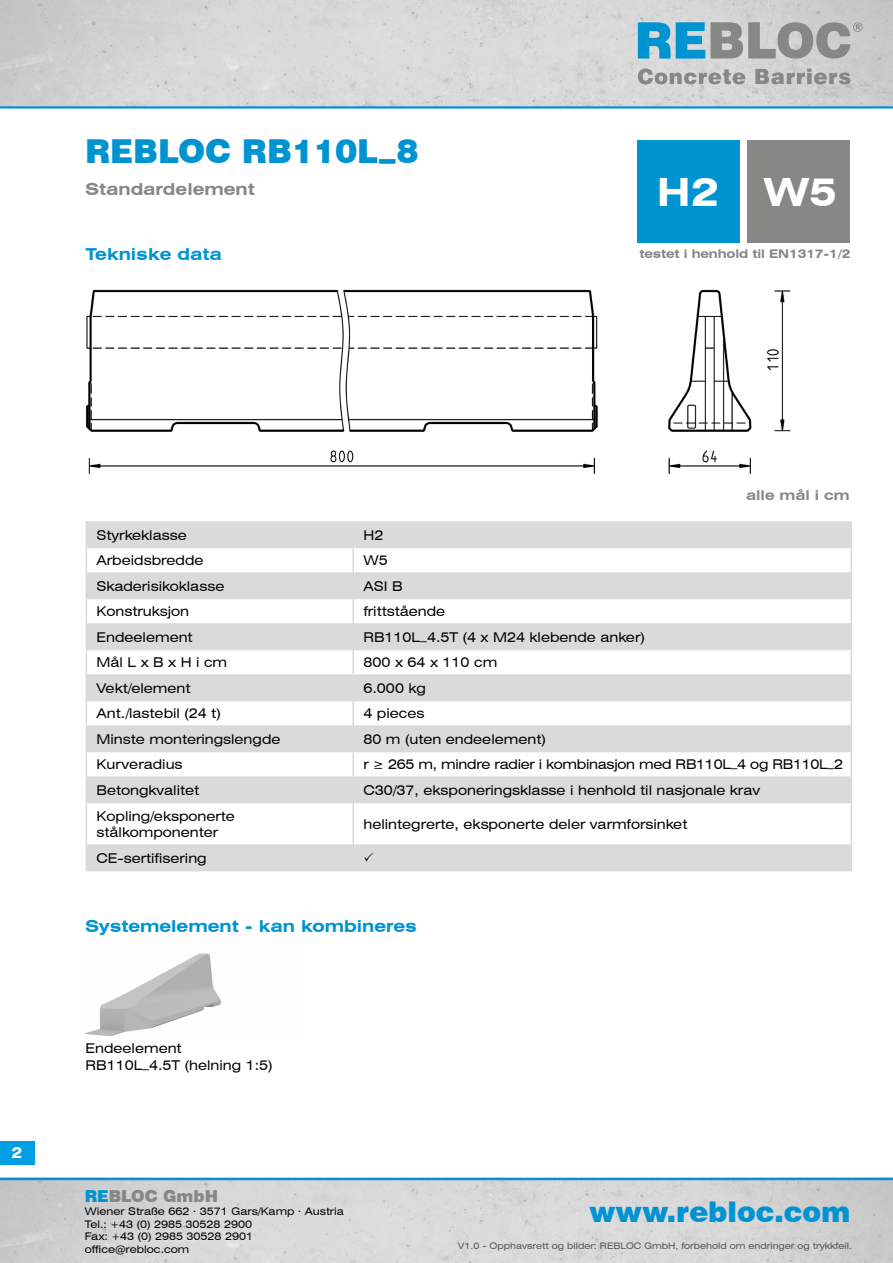
<style>
.page{position:relative;width:893px;height:1263px;background:#fff}
.page>*{position:absolute;margin:0;border:0;box-sizing:border-box;transform-origin:0 0}
.t1{font:700 expanded 39px "Swiss 721 BT";color:#fff}
.t2{font:900 33px "Swiss 721 BT";color:#0093d2}
.t3{font:900 28.5px "Swiss 721 BT";color:#0093d2}
.t4{font:700 expanded 16.5px "Swiss 721 BT";color:#0093d2}
.t5{font:700 expanded 16.5px "Swiss 721 BT";color:#878786}
.t6{font:900 16.5px "Swiss 721 BT";color:#878786}
.t7{font:700 expanded 15px "Swiss 721 BT";color:#fff}
.t8{font:expanded 13.5px/16.2px "Swiss 721 BT";color:#000}
.t9{font:expanded 13.5px "Swiss 721 BT";letter-spacing:-.02em;color:#000}
.t10{font:700 expanded 13.5px "Swiss 721 BT";color:#878786}
.t11{font:700 expanded 12px "Swiss 721 BT";letter-spacing:-.01em;color:#878786}
.t12{font:expanded 10.5px/13.2px "Swiss 721 BT";color:#000}
.t13{font:expanded 9px "Swiss 721 BT";color:#545453}
.s1{color:#0093d2}
</style>
<div class="page">
<svg style="left:87px;top:523px;width:763px;height:347px;fill:#dadada"></svg>
<hr style="left:352px;top:523px;width:2px;height:24px;background:#dadada">
<hr style="left:352px;top:548px;width:2px;height:24px;background:#dadada">
<hr style="left:352px;top:574px;width:2px;height:24px;background:#dadada">
<hr style="left:352px;top:599px;width:2px;height:24px;background:#dadada">
<hr style="left:352px;top:650px;width:2px;height:24px;background:#dadada">
<hr style="left:352px;top:676px;width:2px;height:24px;background:#dadada">
<hr style="left:352px;top:701px;width:2px;height:24px;background:#dadada">
<hr style="left:352px;top:727px;width:2px;height:24px;background:#dadada">
<hr style="left:352px;top:752px;width:2px;height:24px;background:#dadada">
<hr style="left:352px;top:778px;width:2px;height:24px;background:#dadada">
<hr style="left:352px;top:803px;width:2px;height:41px;background:#dadada">
<hr style="left:352px;top:846px;width:2px;height:24px;background:#dadada">
<hr style="left:352px;top:625px;width:2px;height:24px;background:#dadada">
<hr style="left:86px;top:521px;width:267px;height:2px;background:#dadada">
<hr style="left:353px;top:521px;width:499px;height:2px;background:#dadada">
<hr style="left:850px;top:523px;width:2px;height:24px;background:#dadada">
<hr style="left:86px;top:547px;width:267px;height:1px;background:#dadada">
<hr style="left:353px;top:547px;width:499px;height:1px;background:#dadada">
<hr style="left:850px;top:548px;width:2px;height:24px;background:#dadada">
<hr style="left:86px;top:572px;width:267px;height:2px;background:#dadada">
<hr style="left:353px;top:572px;width:499px;height:2px;background:#dadada">
<hr style="left:850px;top:574px;width:2px;height:24px;background:#dadada">
<hr style="left:86px;top:598px;width:267px;height:1px;background:#dadada">
<hr style="left:353px;top:598px;width:499px;height:1px;background:#dadada">
<hr style="left:850px;top:599px;width:2px;height:24px;background:#dadada">
<hr style="left:86px;top:623px;width:267px;height:2px;background:#dadada">
<hr style="left:353px;top:623px;width:499px;height:2px;background:#dadada">
<hr style="left:850px;top:625px;width:2px;height:24px;background:#dadada">
<hr style="left:86px;top:649px;width:267px;height:1px;background:#dadada">
<hr style="left:353px;top:649px;width:499px;height:1px;background:#dadada">
<hr style="left:850px;top:650px;width:2px;height:24px;background:#dadada">
<hr style="left:86px;top:674px;width:267px;height:2px;background:#dadada">
<hr style="left:353px;top:674px;width:499px;height:2px;background:#dadada">
<hr style="left:850px;top:676px;width:2px;height:24px;background:#dadada">
<hr style="left:86px;top:700px;width:267px;height:1px;background:#dadada">
<hr style="left:353px;top:700px;width:499px;height:1px;background:#dadada">
<hr style="left:850px;top:701px;width:2px;height:24px;background:#dadada">
<hr style="left:86px;top:725px;width:267px;height:2px;background:#dadada">
<hr style="left:353px;top:725px;width:499px;height:2px;background:#dadada">
<hr style="left:850px;top:727px;width:2px;height:24px;background:#dadada">
<hr style="left:86px;top:751px;width:267px;height:1px;background:#dadada">
<hr style="left:353px;top:751px;width:499px;height:1px;background:#dadada">
<hr style="left:850px;top:752px;width:2px;height:24px;background:#dadada">
<hr style="left:86px;top:776px;width:267px;height:2px;background:#dadada">
<svg style="left:86px;top:523px;width:1px;height:279px"></svg>
<hr style="left:353px;top:776px;width:499px;height:2px;background:#dadada">
<hr style="left:850px;top:778px;width:2px;height:24px;background:#dadada">
<hr style="left:86px;top:802px;width:267px;height:1px;background:#dadada">
<hr style="left:86px;top:803px;width:1px;height:41px;background:#dadada">
<hr style="left:353px;top:802px;width:499px;height:1px;background:#dadada">
<hr style="left:850px;top:803px;width:2px;height:41px;background:#dadada">
<hr style="left:86px;top:844px;width:267px;height:2px;background:#dadada">
<svg style="left:86px;top:846px;width:1px;height:24px"></svg>
<hr style="left:353px;top:844px;width:499px;height:2px;background:#dadada">
<hr style="left:850px;top:846px;width:2px;height:24px;background:#dadada">
<hr style="left:86px;top:870px;width:267px;height:1px;background:#dadada">
<hr style="left:353px;top:870px;width:499px;height:1px;background:#dadada">
<img style="left:0;top:1180px;width:893px;height:83px">
<hr style="left:0;top:1178px;width:893px;height:2px;background:#0093d2">
<div style="left:0;top:1141px;width:34px;height:23px;background:#009ee3"></div>
<img style="left:0;top:0;width:893px;height:106px">
<hr style="left:0;top:106px;width:893px;height:3px;background:#0093d2">
<svg style="left:638px;top:22px;width:224px;height:37px;background:#87a7b5"></svg>
<svg style="left:638px;top:69px;width:212px;height:15px;background:#afafaf"></svg>
<div style="left:637px;top:140px;width:102px;height:102px;background:#0093d2"></div>
<div style="left:748px;top:140px;width:102px;height:102px;background:#878786"></div>
<img style="left:85px;top:289px;width:706px;height:185px">
<img style="left:85px;top:953px;width:136px;height:83px">
<svg style="left:364px;top:853px;width:9px;height:8px"></svg>
<h2 class="t2" style="left:85px;top:131px;width:335px">REBLOC RB110L_8</h2>
<p class="t5" style="left:85px;top:179px;width:171px">Standardelement</p>
<h1 class="t1" style="left:657px;top:169px;width:182px">H2 W5</h1>
<p class="t4" style="left:86px;top:244px;width:137px">Tekniske data</p>
<p class="t11" style="left:639px;top:246px;width:213px">testet i henhold til EN1317-1/2</p>
<p class="t7" style="left:12px;top:1144px;width:12px">2</p>
<p class="t10" style="left:746px;top:487px;width:105px">alle mål i cm</p>
<p class="t8" style="left:97px;top:527px;width:92px">Styrkeklasse</p>
<p class="t8" style="left:363px;top:527px;width:21px">H2</p>
<p class="t8" style="left:97px;top:552px;width:108px">Arbeidsbredde</p>
<p class="t8" style="left:363px;top:552px;width:26px">W5</p>
<p class="t8" style="left:97px;top:578px;width:129px">Skaderisikoklasse</p>
<p class="t8" style="left:363px;top:578px;width:41px">ASI B</p>
<p class="t8" style="left:97px;top:603px;width:94px">Konstruksjon</p>
<p class="t8" style="left:363px;top:603px;width:83px">frittstående</p>
<p class="t8" style="left:97px;top:629px;width:98px">Endeelement</p>
<p class="t8" style="left:363px;top:629px;width:283px">RB110L_4.5T (4 x M24 klebende anker)</p>
<p class="t8" style="left:97px;top:654px;width:132px">Mål L x B x H i cm</p>
<p class="t8" style="left:363px;top:654px;width:135px">800 x 64 x 110 cm</p>
<p class="t8" style="left:97px;top:680px;width:95px">Vekt/element</p>
<p class="t8" style="left:363px;top:680px;width:64px">6.000 kg</p>
<p class="t8" style="left:97px;top:705px;width:126px">Ant./lastebil (24 t)</p>
<p class="t8" style="left:363px;top:705px;width:63px">4 pieces</p>
<p class="t8" style="left:97px;top:731px;width:185px">Minste monteringslengde</p>
<p class="t8" style="left:363px;top:731px;width:184px">80 m (uten endeelement)</p>
<p class="t8" style="left:97px;top:756px;width:87px">Kurveradius</p>
<p class="t9" style="left:363px;top:756px;width:481px">r ≥ 265 m, mindre radier i kombinasjon med RB110L_4 og RB110L_2</p>
<p class="t8" style="left:97px;top:782px;width:104px">Betongkvalitet</p>
<p class="t8" style="left:363px;top:782px;width:398px">C30/37, eksponeringsklasse i henhold til nasjonale krav</p>
<p class="t8" style="left:97px;top:808px;width:140px">Kopling/eksponerte stålkomponenter</p>
<p class="t8" style="left:363px;top:816px;width:325px">helintegrerte, eksponerte deler varmforsinket</p>
<p class="t8" style="left:97px;top:850px;width:112px">CE-sertifisering</p>
<p class="t4" style="left:85px;top:916px;width:333px">Systemelement - kan kombineres</p>
<p class="t8" style="left:86px;top:1040px;width:188px">Endeelement<br>RB110L_4.5T (helning 1:5)</p>
<p class="t6" style="left:85px;top:1186px;width:135px"><span class="s1">RE</span>BLOC GmbH</p>
<p class="t12" style="left:85px;top:1204px;width:261px">Wiener Straße 662 . 3571 Gars/Kamp . Austria<br>Tel.: +43 (0) 2985 30528 2900</p>
<p class="t12" style="left:85px;top:1230px;width:170px">Fax: +43 (0) 2985 30528 2901 office@rebloc.com</p>
<h3 class="t3" style="left:589px;top:1194px;width:263px">www.rebloc.com</h3>
<p class="t13" style="left:458px;top:1240px;width:396px">V1.0 - Opphavsrett og bilder: REBLOC GmbH, forbehold om endringer og trykkfeil.</p>
</div>
